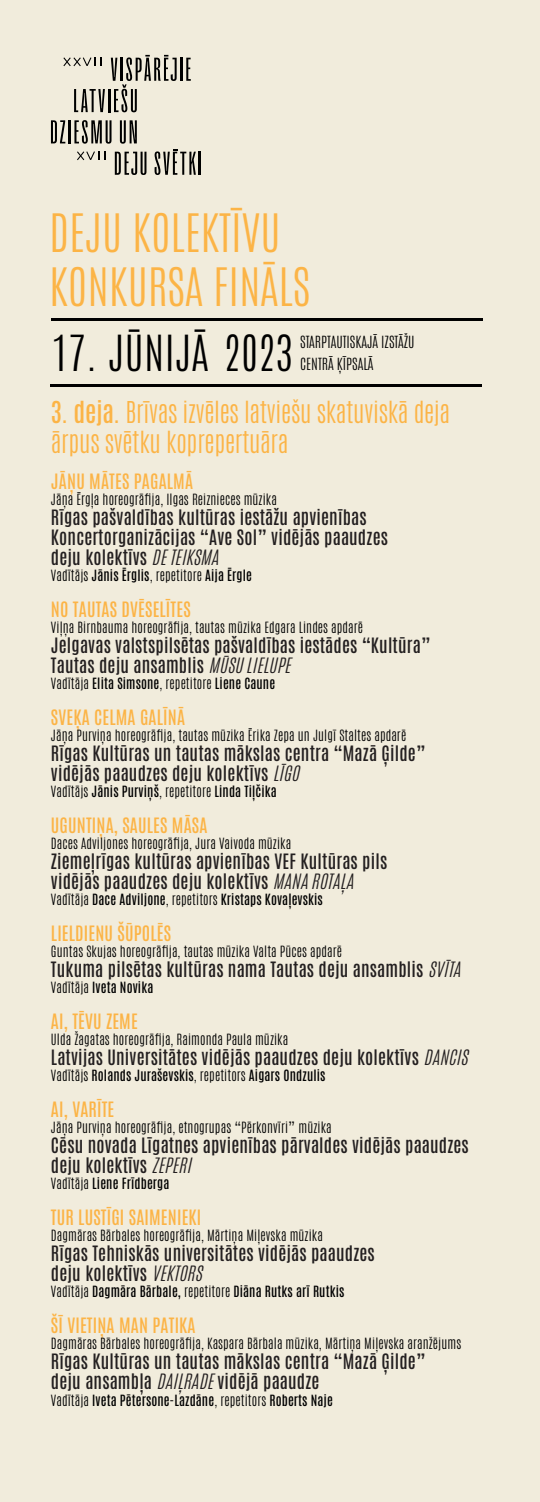
<style>
.page{position:relative;width:540px;height:1502px;background:#f1ecdc}
.page>*{position:absolute;margin:0;border:0;box-sizing:border-box;transform-origin:0 0}
.t1{font:100 45px/54px "Antonio";color:#fcb446}
.t2{font:100 42.3px "Antonio";letter-spacing:.01em;color:#000}
.t3{font:100 25.6px/30.8px "Antonio";letter-spacing:-.01em;color:#fcb446}
.t4{font:500 18px/20px "Antonio";letter-spacing:.01em;color:#231f20}
.t5{font:500 18px "Antonio";letter-spacing:.01em;color:#fcb446}
.t6{font:100 14.25px/22px "Antonio";color:#000}
.t7{font:100 13.2px "Antonio";letter-spacing:.01em;color:#000}
.t8{font:500 13.2px "Antonio";letter-spacing:.01em;color:#000}
.s1{font-weight:500}
.s2{font-family:"Antonio Antonio";font-weight:300;font-style:italic}
.s3{font-weight:100}
</style>
<div class="page">
<svg style="left:63px;top:57px;width:39px;height:9px"></svg>
<svg style="left:77px;top:151px;width:28px;height:9px"></svg>
<svg style="left:74px;top:89px;width:31px;height:23px"></svg>
<hr style="left:108px;top:89px;width:2px;height:23px;background:#000">
<svg style="left:51px;top:120px;width:14px;height:23px"></svg>
<hr style="left:69px;top:120px;width:2px;height:23px;background:#000">
<svg style="left:74px;top:120px;width:38px;height:24px"></svg>
<svg style="left:120px;top:120px;width:17px;height:24px"></svg>
<svg style="left:115px;top:152px;width:31px;height:23px"></svg>
<svg style="left:155px;top:149px;width:41px;height:26px"></svg>
<hr style="left:199px;top:152px;width:2px;height:23px;background:#000">
<hr style="left:180px;top:58px;width:2px;height:23px;background:#000">
<svg style="left:186px;top:58px;width:5px;height:23px"></svg>
<svg style="left:111px;top:55px;width:66px;height:57px"></svg>
<hr style="left:51px;top:318px;width:431px;height:3px;background:#000">
<hr style="left:51px;top:384px;width:431px;height:3px;background:#000">
<h1 class="t1" style="left:49px;top:206px;width:263px">DEJU KOLEKTĪVU<br>KONKURSA FINĀLS</h1>
<h2 class="t2" style="left:51px;top:323px;width:243px">17. JŪNIJĀ 2023</h2>
<p class="t6" style="left:300px;top:332px;width:116px">STARPTAUTISKAJĀ IZSTĀŽU<br>CENTRĀ ĶĪPSALĀ</p>
<h3 class="t3" style="left:51px;top:397px;width:401px"><span class="s1">3. deja.</span> Brīvas izvēles latviešu skatuviskā deja ārpus svētku koprepertuāra</h3>
<p class="t5" style="left:51px;top:469px;width:144px">JĀŅU MĀTES PAGALMĀ</p>
<p class="t7" style="left:51px;top:490px;width:227px">Jāņa Ērgļa horeogrāfija, Ilgas Reiznieces mūzika</p>
<p class="t4" style="left:51px;top:508px;width:338px">Rīgas pašvaldības kultūras iestāžu apvienības<br>Koncertorganizācijas “Ave Sol” vidējās paaudzes deju kolektīvs <span class="s2">DE TEIKSMA</span></p>
<p class="t8" style="left:51px;top:566px;width:203px"><span class="s3">Vadītājs</span> Jānis Ērglis<span class="s3">, repetitore</span> Aija Ērgle</p>
<p class="t5" style="left:51px;top:597px;width:141px">NO TAUTAS DVĒSELĪTES</p>
<p class="t7" style="left:51px;top:618px;width:314px">Viļņa Birnbauma horeogrāfija, tautas mūzika Edgara Lindes apdarē</p>
<p class="t4" style="left:51px;top:636px;width:381px">Jelgavas valstspilsētas pašvaldības iestādes “Kultūra”<br>Tautas deju ansamblis <span class="s2">MŪSU LIELUPE</span></p>
<p class="t8" style="left:51px;top:674px;width:226px"><span class="s3">Vadītāja</span> Elita Simsone<span class="s3">, repetitore</span> Liene Caune</p>
<p class="t5" style="left:51px;top:705px;width:136px">SVEĶA CELMA GALĪNĀ</p>
<p class="t7" style="left:51px;top:726px;width:357px">Jāņa Purviņa horeogrāfija, tautas mūzika Ērika Zepa un Julgī Staltes apdarē</p>
<p class="t4" style="left:51px;top:744px;width:376px">Rīgas Kultūras un tautas mākslas centra “Mazā Ģilde” vidējās paaudzes deju kolektīvs <span class="s2">LĪGO</span></p>
<p class="t8" style="left:51px;top:782px;width:227px"><span class="s3">Vadītājs</span> Jānis Purviņš<span class="s3">, repetitore</span> Linda Tiļčika</p>
<p class="t5" style="left:51px;top:813px;width:158px">UGUNTIŅA, SAULES MĀSA</p>
<p class="t7" style="left:51px;top:834px;width:242px">Daces Adviljones horeogrāfija, Jura Vaivoda mūzika</p>
<p class="t4" style="left:51px;top:852px;width:338px">Ziemeļrīgas kultūras apvienības VEF Kultūras pils vidējās paaudzes deju kolektīvs <span class="s2">MANA ROTAĻA</span></p>
<p class="t8" style="left:51px;top:890px;width:273px"><span class="s3">Vadītāja</span> Dace Adviljone<span class="s3">, repetitors</span> Kristaps Kovaļevskis</p>
<p class="t5" style="left:51px;top:921px;width:122px">LIELDIENU ŠŪPOLĒS</p>
<p class="t7" style="left:51px;top:942px;width:292px">Guntas Skujas horeogrāfija, tautas mūzika Valta Pūces apdarē</p>
<p class="t4" style="left:51px;top:960px;width:411px">Tukuma pilsētas kultūras nama Tautas deju ansamblis <span class="s2">SVĪTA</span></p>
<p class="t8" style="left:51px;top:978px;width:104px"><span class="s3">Vadītāja</span> Iveta Novika</p>
<p class="t5" style="left:51px;top:1009px;width:88px">AI, TĒVU ZEME</p>
<p class="t7" style="left:51px;top:1030px;width:239px">Ulda Žagatas horeogrāfija, Raimonda Paula mūzika</p>
<p class="t4" style="left:51px;top:1048px;width:418px">Latvijas Universitātes vidējās paaudzes deju kolektīvs <span class="s2">DANCIS</span></p>
<p class="t8" style="left:51px;top:1066px;width:276px"><span class="s3">Vadītājs</span> Rolands Juraševskis<span class="s3">, repetitors</span> Aigars Ondzulis</p>
<p class="t5" style="left:51px;top:1097px;width:65px">AI, VARĪTE</p>
<p class="t7" style="left:51px;top:1118px;width:282px">Jāņa Purviņa horeogrāfija, etnogrupas “Pērkonvīri” mūzika</p>
<p class="t4" style="left:51px;top:1136px;width:419px">Cēsu novada Līgatnes apvienības pārvaldes vidējās paaudzes deju kolektīvs <span class="s2">ZEPERI</span></p>
<p class="t8" style="left:51px;top:1174px;width:120px"><span class="s3">Vadītāja</span> Liene Frīdberga</p>
<p class="t5" style="left:51px;top:1205px;width:152px">TUR LUSTĪGI SAIMENIEKI</p>
<p class="t7" style="left:51px;top:1226px;width:273px">Dagmāras Bārbales horeogrāfija, Mārtiņa Miļevska mūzika</p>
<p class="t4" style="left:51px;top:1244px;width:325px">Rīgas Tehniskās universitātes vidējās paaudzes deju kolektīvs <span class="s2">VEKTORS</span></p>
<p class="t8" style="left:51px;top:1282px;width:295px"><span class="s3">Vadītāja</span> Dagmāra Bārbale, <span class="s3">repetitore</span> Diāna Rutks arī Rutkis</p>
<p class="t5" style="left:51px;top:1313px;width:146px">ŠĪ VIETIŅA MAN PATIKA</p>
<p class="t7" style="left:51px;top:1334px;width:412px">Dagmāras Bārbales horeogrāfija, Kaspara Bārbala mūzika, Mārtiņa Miļevska aranžējums</p>
<p class="t4" style="left:51px;top:1352px;width:376px">Rīgas Kultūras un tautas mākslas centra “Mazā Ģilde” deju ansambļa <span class="s2">DAIĻRADE</span> vidējā paaudze</p>
<p class="t8" style="left:51px;top:1390px;width:283px"><span class="s3">Vadītāja</span> Iveta Pētersone-Lazdāne<span class="s3">, repetitors</span> Roberts Naje</p>
</div>
